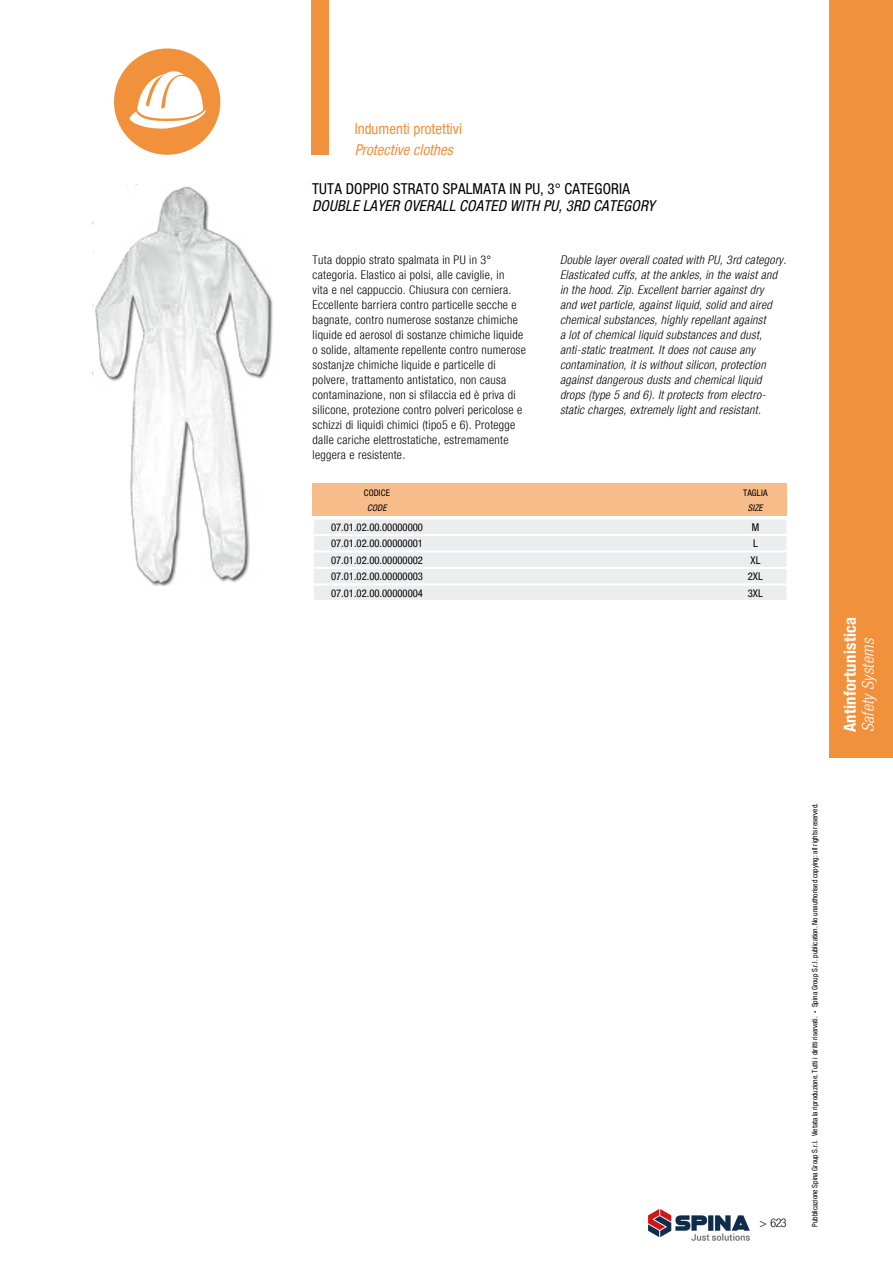
<style>
.page{position:relative;width:893px;height:1263px;background:#fff}
.page>*{position:absolute;margin:0;border:0;box-sizing:border-box;transform-origin:0 0}
.t1{font:700 condensed 16.5px "Helvetica Neue LT Std";letter-spacing:.02em;color:#fff}
.t2{font:italic 300 condensed 16.5px "Helvetica Neue LT Std";color:#fff}
.t3{font:italic condensed 15px "Helvetica Neue LT Std";letter-spacing:.015em;color:#000}
.t4{font:condensed 15px "Helvetica Neue LT Std";letter-spacing:.015em;color:#000}
.t5{font:condensed 15px "Helvetica Neue LT Std";color:#f1913c}
.t6{font:italic condensed 15px "Helvetica Neue LT Std";color:#f1913c}
.t7{font:300 condensed 12px/15px "Helvetica Neue LT Std";letter-spacing:.025em;color:#000}
.t8{font:italic 300 condensed 12px/15px "Helvetica Neue LT Std";letter-spacing:.025em;color:#000}
.t9{font:condensed 10.65px/16.5px "Helvetica Neue LT Std";color:#000;text-align:justify}
.t10{font:condensed 9px "Helvetica Neue LT Std";letter-spacing:.015em;color:#000}
.t11{font:italic condensed 9px "Helvetica Neue LT Std";letter-spacing:.015em;color:#000}
.t12{font:condensed 7.5px "Helvetica Neue LT Std";letter-spacing:-.005em;color:#000}
.s1{font-size:4.5px}
</style>
<div class="page">
<div style="left:312px;top:0;width:17px;height:155px;background:#f1913c"></div>
<div style="left:114px;top:48px;width:106px;height:107px;background:#f1913c;border-radius:50%"></div>
<svg style="left:129px;top:71px;width:77px;height:58px"></svg>
<div style="left:829px;top:0;width:64px;height:758px;background:#f1913c"></div>
<div style="left:312px;top:484px;width:475px;height:32px;background:#f6bd8a"></div>
<div style="left:314px;top:519px;width:472px;height:15px;background:#ecedee"></div>
<div style="left:314px;top:536px;width:472px;height:14px;background:#ecedee"></div>
<div style="left:314px;top:552px;width:472px;height:15px;background:#ecedee"></div>
<div style="left:314px;top:569px;width:472px;height:14px;background:#ecedee"></div>
<div style="left:314px;top:585px;width:472px;height:15px;background:#ecedee"></div>
<img style="left:93px;top:184px;width:180px;height:401px">
<img style="left:649px;top:1209px;width:101px;height:32px">
<p class="t5" style="left:355px;top:120px;width:109px">INDUMENTI PROTETTIVI</p>
<p class="t6" style="left:355px;top:141px;width:101px">PROTECTIVE CLOTHES</p>
<p class="t4" style="left:312px;top:180px;width:9px">TUTA</p>
<p class="t4" style="left:346px;top:180px;width:56px">DOPPIO STRATO</p>
<p class="t4" style="left:443px;top:180px;width:25px">SPALMATA</p>
<p class="t4" style="left:510px;top:180px;width:122px">IN PU, 3° CATEGORIA</p>
<p class="t3" style="left:312px;top:197px;width:344px">DOUBLE LAYER OVERALL COATED WITH PU, 3RD CATEGORY</p>
<p class="t7" style="left:313px;top:252px;width:215px">Tuta doppio strato spalmata in PU in 3° categoria. Elastico ai polsi, alle caviglie, in<br>vita e nel cappuccio. Chiusura con cerniera.<br>Eccellente barriera contro particelle secche e bagnate, contro numerose sostanze chimiche liquide ed aerosol di sostanze chimiche liquide o solide, altamente repellente contro numerose sostanjze chimiche liquide e particelle di polvere, trattamento antistatico, non causa contaminazione, non si sfilaccia ed è priva di silicone, protezione contro polveri pericolose e schizzi di liquidi chimici (tipo5 e 6). Protegge dalle cariche elettrostatiche, estremamente leggera e resistente.</p>
<p class="t10" style="left:364px;top:488px;width:27px">CODICE</p>
<p class="t11" style="left:367px;top:503px;width:21px">CODE</p>
<p class="t8" style="left:560px;top:252px;width:228px">Double layer overall coated with PU, 3rd category.<br>Elasticated cuffs, at the ankles, in the waist and in the hood. Zip. Excellent barrier against dry<br>and wet particle, against liquid, solid and aired chemical substances, highly repellant against<br>a lot of chemical liquid substances and dust, anti-static treatment. It does not cause any contamination, it is without silicon, protection against dangerous dusts and chemical liquid drops (type 5 and 6). It protects from electro&shy;static charges, extremely light and resistant.</p>
<p class="t10" style="left:743px;top:488px;width:26px">TAGLIA</p>
<p class="t11" style="left:748px;top:503px;width:17px">SIZE</p>
<p class="t9" style="left:331px;top:519px;width:94px">07.01.02.00.00000000<br>07.01.02.00.00000001<br>07.01.02.00.00000002<br>07.01.02.00.00000003<br>07.01.02.00.00000004</p>
<p class="t9" style="left:748px;top:519px;width:16px;text-align:center">M<br>L<br>XL<br>2XL<br>3XL</p>
<h1 class="t1" style="left:840px;top:732px;width:117px;rotate:-90deg">Antinfortunistica</h1>
<h1 class="t2" style="left:858px;top:732px;width:96px;rotate:-90deg">Safety Systems</h1>
<p class="t7" style="left:759px;top:1215px;width:29px">&gt; 623</p>
<p class="t12" style="left:810px;top:1227px;width:425px;rotate:-90deg">PUBBLICAZIONE SPINA GROUP S.R.L. VIETATA LA RIPRODUZIONE. TUTTI I DIRITTI RISERVATI. <span class="s1">•</span> SPINA GROUP S.R.L. PUBLICATION. NO UNAUTHORISED COPYING: ALL RIGHTS RESERVED.</p>
</div>
